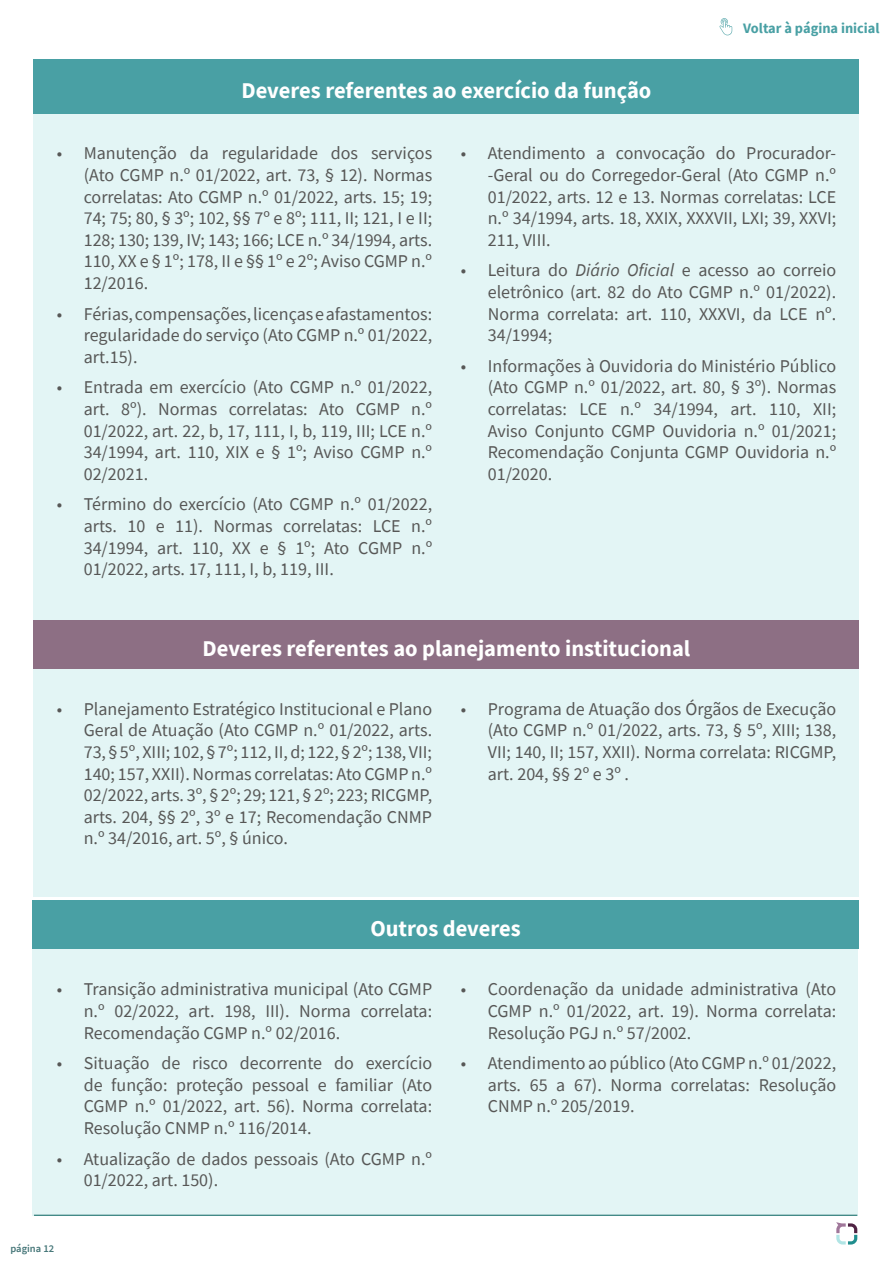
<style>
.page{position:relative;width:893px;height:1263px;background:#fff}
.page>*{position:absolute;margin:0;border:0;box-sizing:border-box;transform-origin:0 0}
.t1{font:700 22.5px "Source Sans Pro";color:#fff}
.t2{font:18px/21.6px "Source Sans Pro";color:#575756;text-align:justify}
.t3{font:700 14.4px "Source Sans Pro";color:#49a0a4}
.t4{font:600 10.5px "Source Sans Pro";color:#457678}
.s1{font-style:italic}
</style>
<div class="page">
<div style="left:34px;top:668px;width:825px;height:229px;background:#e3f5f5"></div>
<div style="left:34px;top:114px;width:825px;height:546px;background:#e3f5f5"></div>
<div style="left:32px;top:922px;width:825px;height:294px;background:#e3f5f5"></div>
<svg style="left:719px;top:18px;width:13px;height:17px"></svg>
<div style="left:32px;top:900px;width:827px;height:48px;background:#49a0a4"></div>
<div style="left:34px;top:620px;width:825px;height:48px;background:#8d6f84"></div>
<div style="left:34px;top:60px;width:825px;height:54px;background:#49a0a4"></div>
<svg style="left:836px;top:1222px;width:21px;height:22px"></svg>
<hr style="left:34px;top:1215px;width:823px;height:1px;background:#217370">
<p class="t1" style="left:241px;top:76px;width:411px">Deveres referentes ao exercício da função</p>
<p class="t3" style="left:743px;top:18px;width:138px">Voltar à página inicial</p>
<p class="t2" style="left:84px;top:143px;width:350px;text-indent:-27px">• Manutenção da regularidade dos serviços (Ato CGMP n.º 01/2022, art. 73, § 12). Normas correlatas: Ato CGMP n.º 01/2022, arts. 15; 19; 74; 75; 80, § 3º; 102, §§ 7º e 8º; 111, II; 121, I e II; 128; 130; 139, IV; 143; 166; LCE n.º 34/1994, arts.<br>110, XX e § 1º; 178, II e §§ 1º e 2º; Aviso CGMP n.º 12/2016.</p>
<p class="t2" style="left:84px;top:303px;width:350px;text-indent:-27px">• Férias, compensações, licenças e afastamentos: regularidade do serviço (Ato CGMP n.º 01/2022, art.15).</p>
<p class="t2" style="left:84px;top:377px;width:350px;text-indent:-27px">• Entrada em exercício (Ato CGMP n.º 01/2022, art. 8º). Normas correlatas: Ato CGMP n.º 01/2022, art. 22, b, 17, 111, I, b, 119, III; LCE n.º 34/1994, art. 110, XIX e § 1º; Aviso CGMP n.º 02/2021.</p>
<p class="t2" style="left:84px;top:494px;width:350px;text-indent:-27px">• Término do exercício (Ato CGMP n.º 01/2022, arts. 10 e 11). Normas correlatas: LCE n.º 34/1994, art. 110, XX e § 1º; Ato CGMP n.º 01/2022, arts. 17, 111, I, b, 119, III.</p>
<p class="t2" style="left:488px;top:143px;width:350px;text-indent:-27px">• Atendimento a convocação do Procurador--Geral ou do Corregedor-Geral (Ato CGMP n.º 01/2022, arts. 12 e 13. Normas correlatas: LCE n.º 34/1994, arts. 18, XXIX, XXXVII, LXI; 39, XXVI; 211, VIII.</p>
<p class="t2" style="left:488px;top:260px;width:350px;text-indent:-27px">• Leitura do <span class="s1">Diário Oficial</span> e acesso ao correio eletrônico (art. 82 do Ato CGMP n.º 01/2022).<br>Norma correlata: art. 110, XXXVI, da LCE nº.<br>34/1994;</p>
<p class="t2" style="left:488px;top:355px;width:350px;text-indent:-27px">• Informações à Ouvidoria do Ministério Público (Ato CGMP n.º 01/2022, art. 80, § 3º). Normas correlatas: LCE n.º 34/1994, art. 110, XII; Aviso Conjunto CGMP Ouvidoria n.º 01/2021; Recomendação Conjunta CGMP Ouvidoria n.º 01/2020.</p>
<p class="t1" style="left:203px;top:633px;width:489px">Deveres referentes ao planejamento institucional</p>
<p class="t2" style="left:84px;top:698px;width:350px;text-indent:-27px">• Planejamento Estratégico Institucional e Plano Geral de Atuação (Ato CGMP n.º 01/2022, arts.<br>73, § 5º, XIII; 102, § 7º; 112, II, d; 122, § 2º; 138, VII; 140; 157, XXII). Normas correlatas: Ato CGMP n.º 02/2022, arts. 3º, § 2º; 29; 121, § 2º; 223; RICGMP, arts. 204, §§ 2º, 3º e 17; Recomendação CNMP n.º 34/2016, art. 5º, § único.</p>
<p class="t2" style="left:488px;top:698px;width:350px;text-indent:-27px">• Programa de Atuação dos Órgãos de Execução (Ato CGMP n.º 01/2022, arts. 73, § 5º, XIII; 138, VII; 140, II; 157, XXII). Norma correlata: RICGMP, art. 204, §§ 2º e 3º .</p>
<p class="t1" style="left:370px;top:913px;width:152px">Outros deveres</p>
<p class="t2" style="left:84px;top:978px;width:350px;text-indent:-27px">• Transição administrativa municipal (Ato CGMP n.º 02/2022, art. 198, III). Norma correlata:<br>Recomendação CGMP n.º 02/2016.</p>
<p class="t2" style="left:84px;top:1052px;width:350px;text-indent:-27px">• Situação de risco decorrente do exercício de função: proteção pessoal e familiar (Ato CGMP n.º 01/2022, art. 56). Norma correlata:<br>Resolução CNMP n.º 116/2014.</p>
<p class="t2" style="left:84px;top:1148px;width:350px;text-indent:-27px">• Atualização de dados pessoais (Ato CGMP n.º<br>01/2022, art. 150).</p>
<p class="t4" style="left:11px;top:1242px;width:45px">página 12</p>
<p class="t2" style="left:488px;top:978px;width:350px;text-indent:-27px">• Coordenação da unidade administrativa (Ato CGMP n.º 01/2022, art. 19). Norma correlata:<br>Resolução PGJ n.º 57/2002.</p>
<p class="t2" style="left:488px;top:1052px;width:350px;text-indent:-27px">• Atendimento ao público (Ato CGMP n.º 01/2022, arts. 65 a 67). Norma correlatas: Resolução CNMP n.º 205/2019.</p>
</div>
